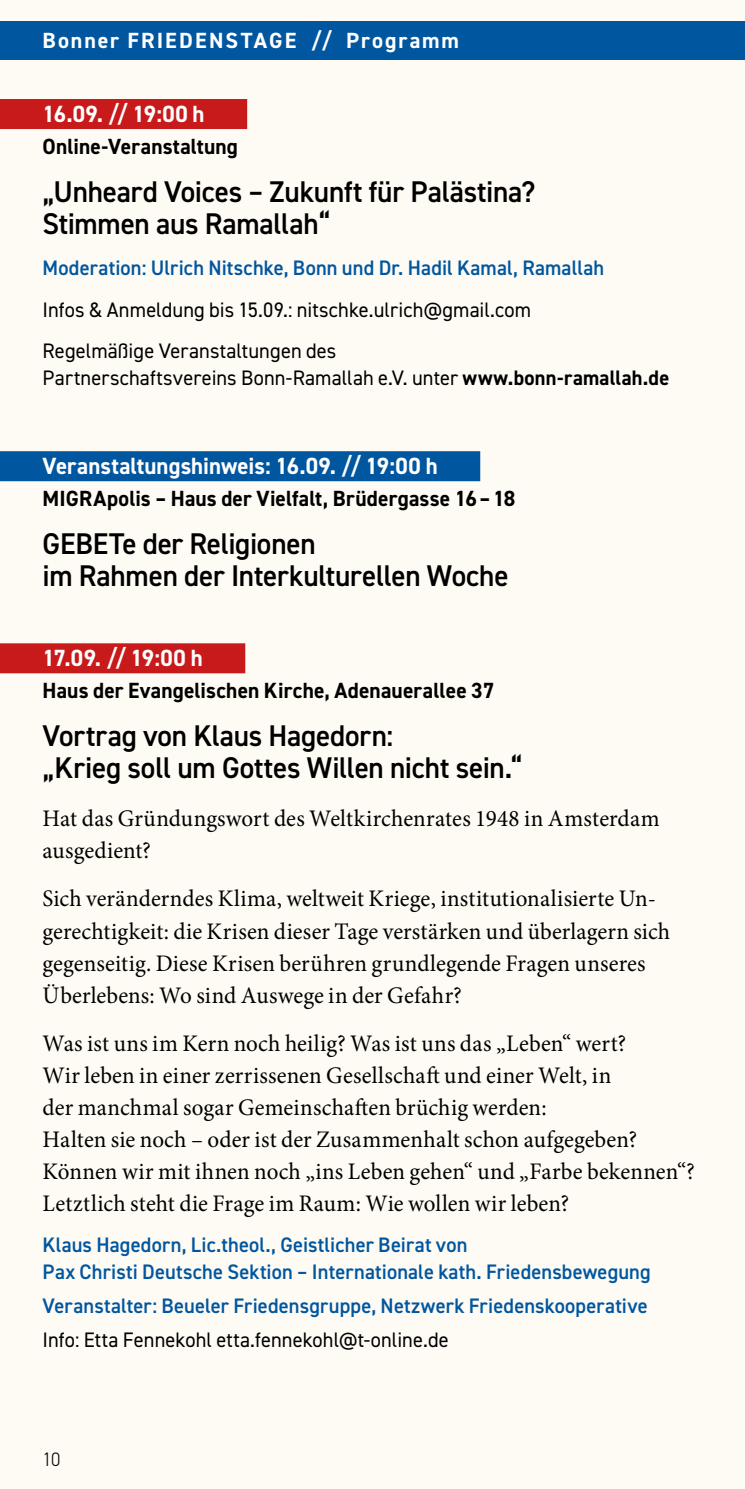
<style>
.page{position:relative;width:745px;height:1489px;background:#fff}
.page>*{position:absolute;margin:0;border:0;box-sizing:border-box;transform-origin:0 0}
.u1{font:600 30px/32px "DIN2014";letter-spacing:-.005em;color:#000}
.txt{font:23.75px/32px "Minion Pro";letter-spacing:.005em;color:#000}
.ZeitTermin{font:700 23.5px "DIN2014";letter-spacing:.005em;color:#fff}
.ZeitTerminAnschnitt{font:700 23.5px "DIN2014";letter-spacing:-.015em;color:#fff}
.ortTermin{font:700 22px "DIN2014";letter-spacing:.01em;color:#000}
.ortTermin-2{font:700 22px "DIN2014";letter-spacing:.095em;color:#fff}
.veranstalter_01{font:600 21px/27px "DIN2014";letter-spacing:.01em;color:#00569f}
.veranstalter_01-2{font:21px/27px "DIN2014";letter-spacing:.005em;color:#000}
.veranstalter_01-3{font:300 19.5px "DIN2014";color:#000}
.s1{font-weight:700}
</style>
<div class="page">
<div style="left:0;top:0;width:744px;height:1488px;background:#fefbf4"></div>
<div style="left:0;top:21px;width:744px;height:39px;background:#00569f"></div>
<div style="left:0;top:99px;width:247px;height:30px;background:#c8191b"></div>
<div style="left:0;top:451px;width:480px;height:30px;background:#00569f"></div>
<div style="left:0;top:643px;width:245px;height:30px;background:#c8191b"></div>
<p class="ortTermin-2" style="left:43px;top:26px;width:418px">Bonner FRIEDENSTAGE // Programm</p>
<p class="ZeitTerminAnschnitt" style="left:43px;top:98px;width:163px">16.09. // 19:00 h</p>
<p class="ortTermin" style="left:43px;top:132px;width:197px">Online-Veranstaltung</p>
<p class="u1" style="left:43px;top:175px;width:494px">„Unheard Voices – Zukunft für Palästina?<br>Stimmen aus Ramallah“</p>
<p class="veranstalter_01" style="left:43px;top:254px;width:563px">Moderation: Ulrich Nitschke, Bonn und Dr. Hadil Kamal, Ramallah</p>
<p class="veranstalter_01-2" style="left:43px;top:295px;width:490px">Infos &amp; Anmeldung bis 15.09.: nitschke.ulrich@gmail.com</p>
<p class="veranstalter_01-2" style="left:43px;top:336px;width:628px">Regelmäßige Veranstaltungen des<br>Partnerschaftsvereins Bonn-Ramallah e.V. unter <span class="s1">www.bonn-ramallah.de</span></p>
<p class="ZeitTermin" style="left:43px;top:450px;width:396px">Veranstaltungshinweis: 16.09. // 19:00 h</p>
<p class="ortTermin" style="left:43px;top:484px;width:474px">MIGRApolis – Haus der Vielfalt, Brüdergasse 16–18</p>
<p class="u1" style="left:43px;top:527px;width:467px">GEBETe der Religionen<br>im Rahmen der Interkulturellen Woche</p>
<p class="ZeitTerminAnschnitt" style="left:43px;top:642px;width:161px">17.09. // 19:00 h</p>
<p class="ortTermin" style="left:43px;top:676px;width:453px">Haus der Evangelischen Kirche, Adenauerallee 37</p>
<p class="u1" style="left:43px;top:719px;width:481px">Vortrag von Klaus Hagedorn:<br>„Krieg soll um Gottes Willen nicht sein.“</p>
<p class="txt" style="left:43px;top:803px;width:618px">Hat das Gründungswort des Weltkirchenrates 1948 in Amsterdam ausgedient?</p>
<p class="txt" style="left:43px;top:883px;width:628px">Sich veränderndes Klima, weltweit Kriege, institutionalisierte Un&shy;gerechtigkeit: die Krisen dieser Tage verstärken und überlagern sich gegenseitig. Diese Krisen berühren grundlegende Fragen unseres Überlebens: Wo sind Auswege in der Gefahr?</p>
<p class="txt" style="left:43px;top:1027px;width:653px">Was ist uns im Kern noch heilig? Was ist uns das „Leben“ wert?<br>Wir leben in einer zerrissenen Gesellschaft und einer Welt, in<br>der manchmal sogar Gemeinschaften brüchig werden:<br>Halten sie noch – oder ist der Zusammenhalt schon aufgegeben?<br>Können wir mit ihnen noch „ins Leben gehen“ und „Farbe bekennen“?<br>Letztlich steht die Frage im Raum: Wie wollen wir leben?</p>
<p class="veranstalter_01" style="left:43px;top:1230px;width:609px">Klaus Hagedorn, Lic.theol., Geistlicher Beirat von<br>Pax Christi Deutsche Sektion – Internationale kath. Friedensbewegung</p>
<p class="veranstalter_01" style="left:43px;top:1291px;width:606px">Veranstalter: Beueler Friedensgruppe, Netzwerk Friedenskooperative</p>
<p class="veranstalter_01-2" style="left:43px;top:1325px;width:407px">Info: Etta Fennekohl etta.fennekohl@t-online.de</p>
<p class="veranstalter_01-3" style="left:43px;top:1447px;width:19px">10</p>
</div>
